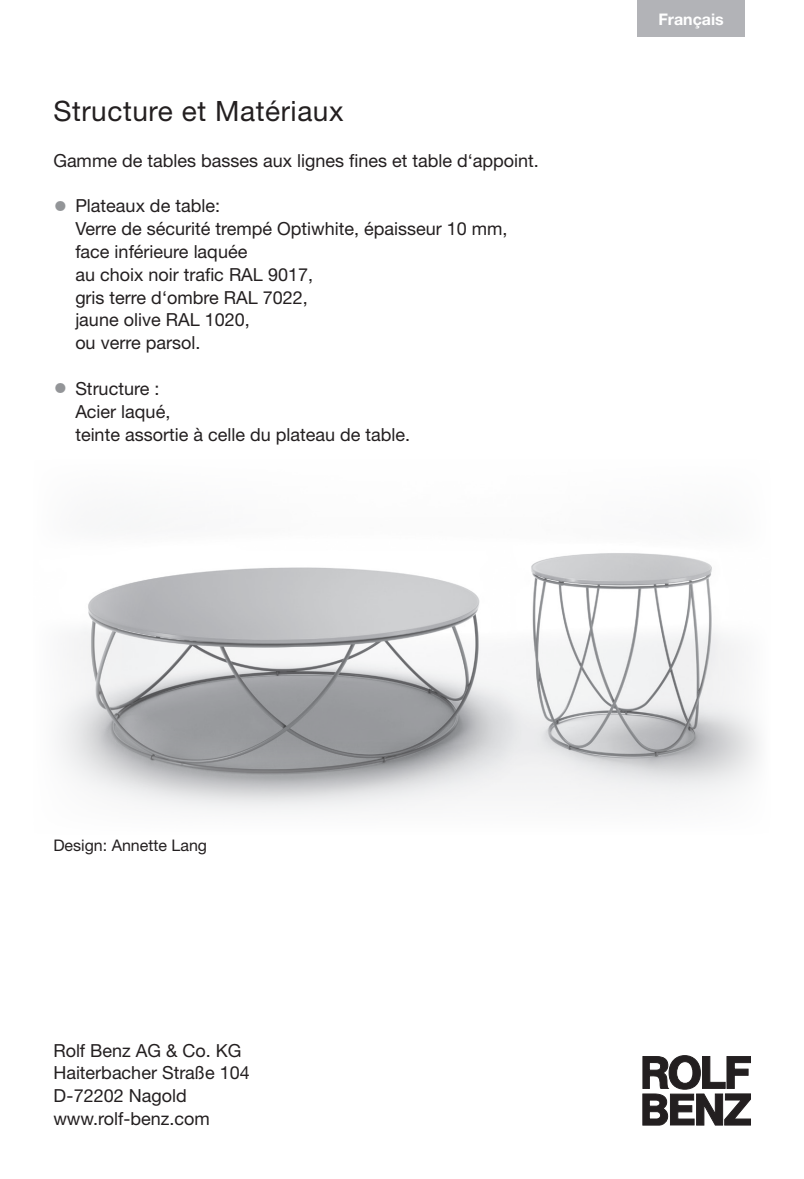
<style>
.page{position:relative;width:804px;height:1179px;background:#fff}
.page>*{position:absolute;margin:0;border:0;box-sizing:border-box;transform-origin:0 0}
.t1{font:28px "Helvetica Neue";letter-spacing:.02em;color:#231f20}
.t2{font:28px "Helvetica Neue";color:#939598}
.t3{font:18px "Helvetica Neue";color:#231f20}
.t4{font:16px "Helvetica Neue";color:#231f20}
.t5{font:700 16px "Helvetica Neue";letter-spacing:-.005em;color:#fff}
</style>
<div class="page">
<img style="left:59px;top:553px;width:701px;height:258px">
<svg style="left:643px;top:1055px;width:108px;height:70px"></svg>
<div style="left:637px;top:0;width:108px;height:36px;background:#b2b3b7"></div>
<p class="t1" style="left:53px;top:94px;width:292px">Structure et Matériaux</p>
<p class="t3" style="left:53px;top:149px;width:487px">Gamme de tables basses aux lignes fines et table d‘appoint.</p>
<p class="t3" style="left:75px;top:195px;width:146px">Plateaux de table:</p>
<p class="t3" style="left:75px;top:218px;width:434px">Verre de sécurité trempé Optiwhite, épaisseur 10 mm,</p>
<p class="t3" style="left:75px;top:241px;width:174px">face inférieure laquée</p>
<p class="t3" style="left:75px;top:263px;width:239px">au choix noir trafic RAL 9017,</p>
<p class="t3" style="left:75px;top:286px;width:234px">gris terre d‘ombre RAL 7022,</p>
<p class="t3" style="left:75px;top:309px;width:176px">jaune olive RAL 1020,</p>
<p class="t3" style="left:75px;top:332px;width:127px">ou verre parsol.</p>
<p class="t3" style="left:75px;top:377px;width:86px">Structure :</p>
<p class="t3" style="left:75px;top:400px;width:97px">Acier laqué,</p>
<p class="t3" style="left:75px;top:423px;width:336px">teinte assortie à celle du plateau de table.</p>
<p class="t2" style="left:53px;top:189px;width:15px">•</p>
<p class="t2" style="left:53px;top:371px;width:15px">•</p>
<p class="t5" style="left:659px;top:9px;width:67px">Français</p>
<p class="t4" style="left:53px;top:835px;width:155px">Design: Annette Lang</p>
<p class="t3" style="left:53px;top:1039px;width:190px">Rolf Benz AG &amp; Co. KG</p>
<p class="t3" style="left:53px;top:1061px;width:198px">Haiterbacher Straße 104</p>
<p class="t3" style="left:53px;top:1084px;width:135px">D-72202 Nagold</p>
<p class="t3" style="left:53px;top:1107px;width:158px">www.rolf-benz.com</p>
</div>
